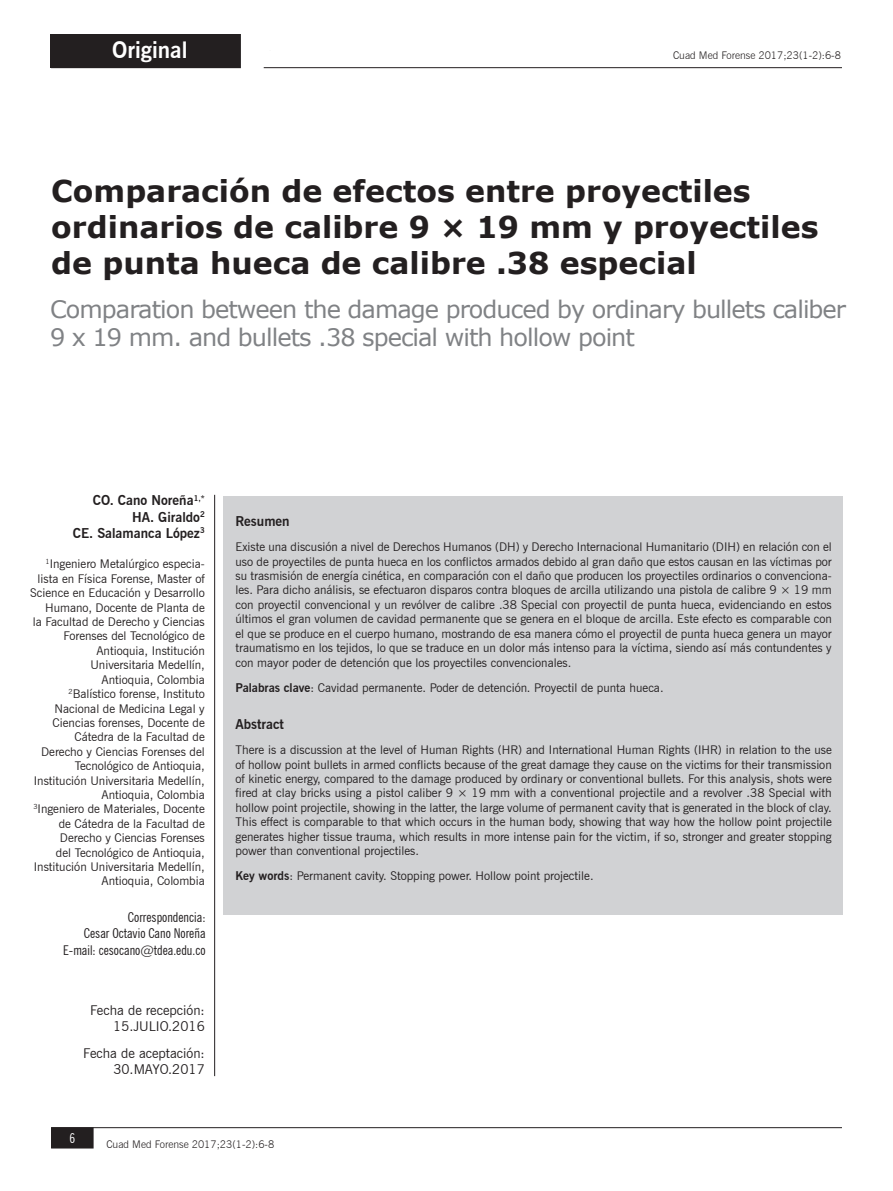
<style>
.page{position:relative;width:893px;height:1191px;background:#fff}
.page>*{position:absolute;margin:0;border:0;box-sizing:border-box;transform-origin:0 0}
.t1{font:700 30px/36px "Verdana";color:#231f20}
.t2{font:24px/28.8px "Verdana";letter-spacing:-.04em;color:#808285}
.t3{font:700 22.5px "News Gothic BT";color:#fff}
.t4{font:condensed 13.5px/16.2px "News Gothic BT";color:#231f20;text-align:right}
.t5{font:700 13.5px/16.2px "News Gothic BT";color:#231f20;text-align:right}
.t6{font:13.5px/16.2px "News Gothic BT";color:#231f20;text-align:right}
.t7{font:condensed 13.5px "News Gothic BT";color:#fff}
.t8{font:12px/14.4px "News Gothic BT";color:#231f20;text-align:justify}
.t9{font:300 10.5px "News Gothic BT";color:#231f20}
.s1{font-weight:700}
</style>
<div class="page">
<hr style="left:51px;top:67px;width:791px;height:1px;background:#231f20">
<div style="left:52px;top:1128px;width:41px;height:19px;background:#231f20"></div>
<div style="left:51px;top:1127px;width:43px;height:21px;border:2px solid #231f20"></div>
<hr style="left:51px;top:1127px;width:791px;height:1px;background:#231f20">
<div style="left:223px;top:495px;width:620px;height:419px;background:#d1d2d4"></div>
<div style="left:50px;top:34px;width:201px;height:34px;background:#231f20"></div>
<div style="left:241px;top:27px;width:23px;height:45px;background:#fff"></div>
<hr style="left:214px;top:495px;width:1px;height:581px;background:#231f20">
<h3 class="t3" style="left:112px;top:36px;width:77px">Original</h3>
<p class="t9" style="left:673px;top:49px;width:169px">Cuad Med Forense 2017;23(1-2):6-8</p>
<h1 class="t1" style="left:51px;top:172px;width:769px">Comparación de efectos entre proyectiles ordinarios de calibre 9 × 19 mm y proyectiles de punta hueca de calibre .38 especial</h1>
<h2 class="t2" style="left:50px;top:294px;width:798px">Comparation between the damage produced by ordinary bullets caliber<br>9 x 19 mm. and bullets .38 special with hollow point</h2>
<p class="t5" style="left:73px;top:492px;width:134px">CO. Cano Noreña<sup>1,*<br></sup>HA. Giraldo<sup>2<br></sup>CE. Salamanca López<sup>3</sup></p>
<p class="t8" style="left:30px;top:557px;width:176px;text-align:right"><sup>1</sup>Ingeniero Metalúrgico especia&shy;lista en Física Forense, Master of<br>Science en Educación y Desarrollo<br>Humano, Docente de Planta de<br>la Facultad de Derecho y Ciencias<br>Forenses del Tecnológico de<br>Antioquia, Institución<br>Universitaria Medellín,<br>Antioquia, Colombia<br><sup>2</sup>Balístico forense, Instituto<br>Nacional de Medicina Legal y<br>Ciencias forenses, Docente de<br>Cátedra de la Facultad de<br>Derecho y Ciencias Forenses del<br>Tecnológico de Antioquia,<br>Institución Universitaria Medellín,<br>Antioquia, Colombia<br><sup>3</sup>Ingeniero de Materiales, Docente de Cátedra de la Facultad de<br>Derecho y Ciencias Forenses<br>del Tecnológico de Antioquia,<br>Institución Universitaria Medellín,<br>Antioquia, Colombia</p>
<p class="t4" style="left:63px;top:909px;width:144px">Correspondencia:<br>Cesar Octavio Cano Noreña<br>E-mail: cesocano@tdea.edu.co</p>
<p class="t6" style="left:90px;top:1002px;width:116px">Fecha de recepción:<br>15.JULIO.2016</p>
<p class="t6" style="left:83px;top:1045px;width:123px">Fecha de aceptación:<br>30.MAYO.2017</p>
<p class="t5" style="left:236px;top:513px;width:56px">Resumen</p>
<p class="t8" style="left:236px;top:540px;width:598px">Existe una discusión a nivel de Derechos Humanos (DH) y Derecho Internacional Humanitario (DIH) en relación con el uso de proyectiles de punta hueca en los conflictos armados debido al gran daño que estos causan en las víctimas por su trasmisión de energía cinética, en comparación con el daño que producen los proyectiles ordinarios o convenciona&shy;les. Para dicho análisis, se efectuaron disparos contra bloques de arcilla utilizando una pistola de calibre 9 × 19 mm con proyectil convencional y un revólver de calibre .38 Special con proyectil de punta hueca, evidenciando en estos últimos el gran volumen de cavidad permanente que se genera en el bloque de arcilla. Este efecto es comparable con el que se produce en el cuerpo humano, mostrando de esa manera cómo el proyectil de punta hueca genera un mayor traumatismo en los tejidos, lo que se traduce en un dolor más intenso para la víctima, siendo así más contundentes y con mayor poder de detención que los proyectiles convencionales.</p>
<p class="t8" style="left:236px;top:680px;width:430px"><span class="s1">Palabras clave</span>: Cavidad permanente. Poder de detención. Proyectil de punta hueca.</p>
<p class="t5" style="left:236px;top:716px;width:50px">Abstract</p>
<p class="t8" style="left:236px;top:742px;width:598px">There is a discussion at the level of Human Rights (HR) and International Human Rights (IHR) in relation to the use of hollow point bullets in armed conflicts because of the great damage they cause on the victims for their transmission of kinetic energy, compared to the damage produced by ordinary or conventional bullets. For this analysis, shots were fired at clay bricks using a pistol caliber 9 × 19 mm with a conventional projectile and a revolver .38 Special with hollow point projectile, showing in the latter, the large volume of permanent cavity that is generated in the block of clay.<br>This effect is comparable to that which occurs in the human body, showing that way how the hollow point projectile generates higher tissue trauma, which results in more intense pain for the victim, if so, stronger and greater stopping power than conventional projectiles.</p>
<p class="t8" style="left:236px;top:868px;width:360px"><span class="s1">Key words</span>: Permanent cavity. Stopping power. Hollow point projectile.</p>
<p class="t7" style="left:69px;top:1129px;width:7px">6</p>
<p class="t9" style="left:106px;top:1138px;width:169px">Cuad Med Forense 2017;23(1-2):6-8</p>
</div>
